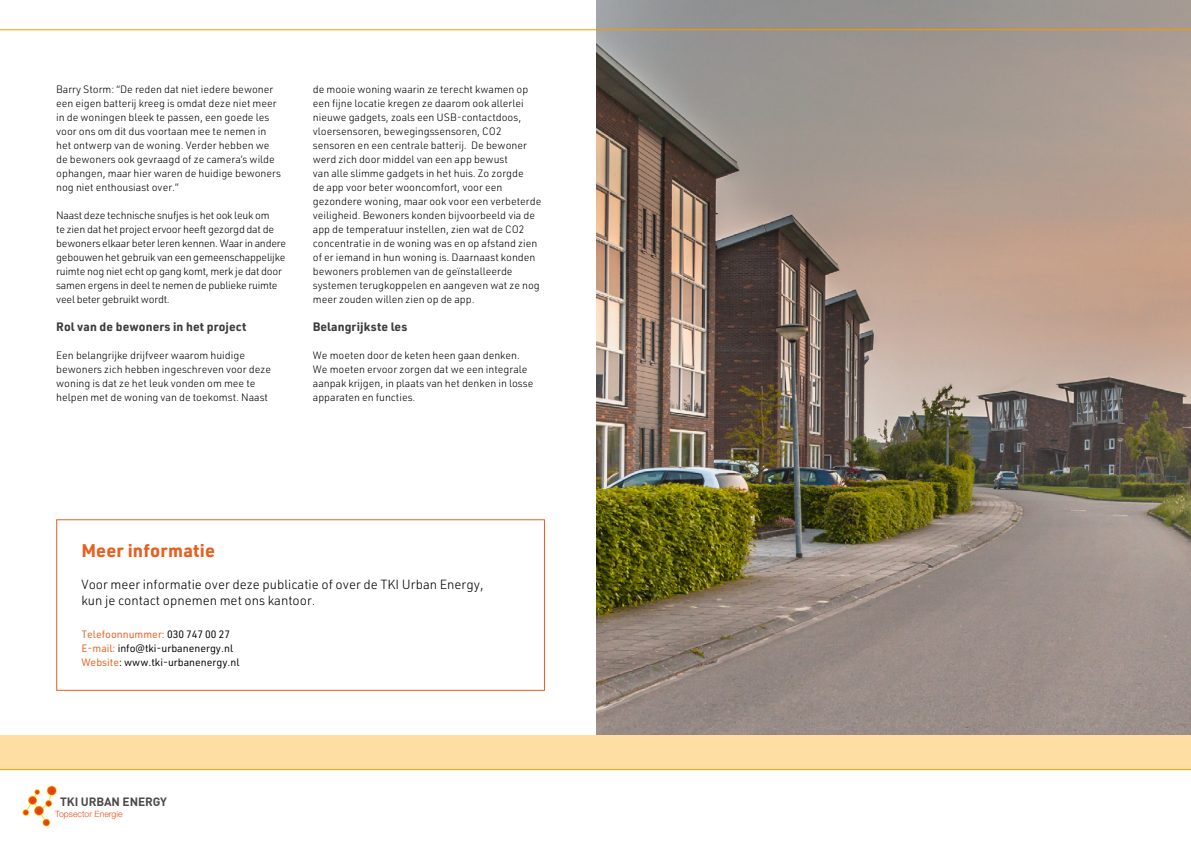
<style>
.page{position:relative;width:1191px;height:842px;background:#fff}
.page>*{position:absolute;margin:0;border:0;box-sizing:border-box;transform-origin:0 0}
.t1{font:700 18px "URWDIN";letter-spacing:.01em;color:#e95e1d}
.t2{font:300 13px/16px "URWDIN";color:#000}
.t3{font:700 12px "URWDIN";letter-spacing:.01em;color:#3c3c3c}
.t4{font:700 11.9px "DINOT";letter-spacing:-.01em;color:#4a4a49}
.t5{font:300 10.5px/14px "URWDIN";color:#000}
.t6{font:300 10.5px/14px "URWDIN";letter-spacing:-.02em;color:#000}
.t7{font:10.5px/14px "URWDIN";color:#000}
.t8{font:300 8.7px "Helvetica Neue LT Std";color:#e94e1b}
.s1{color:#e95e1d}
</style>
<div class="page">
<img style="left:596px;top:0;width:595px;height:736px">
<div style="left:56px;top:519px;width:489px;height:172px;border:1px solid #e95e1d"></div>
<hr style="left:0;top:29px;width:1191px;height:1px;background:#ff9600">
<div style="left:0;top:736px;width:1191px;height:33px;background:#ffdea3"></div>
<svg style="left:0;top:769px;width:1191px;height:58px"></svg>
<svg style="left:23px;top:786px;width:33px;height:40px"></svg>
<p class="t5" style="left:56px;top:82px;width:226px">Barry Storm: “De reden dat niet iedere bewoner een eigen batterij kreeg is omdat deze niet meer in de woningen bleek te passen, een goede les voor ons om dit dus voortaan mee te nemen in het ontwerp van de woning. Verder hebben we de bewoners ook gevraagd of ze camera’s wilde ophangen, maar hier waren de huidige bewoners nog niet enthousiast over.”</p>
<p class="t6" style="left:56px;top:207px;width:231px">Naast deze technische snufjes is het ook leuk om<br>te zien dat het project ervoor heeft gezorgd dat de bewoners elkaar beter leren kennen. Waar in andere gebouwen het gebruik van een gemeenschappelijke ruimte nog niet echt op gang komt, merk je dat door samen ergens in deel te nemen de publieke ruimte veel beter gebruikt wordt.</p>
<p class="t3" style="left:56px;top:318px;width:192px">Rol van de bewoners in het project</p>
<p class="t5" style="left:56px;top:348px;width:216px">Een belangrijke drijfveer waarom huidige bewoners zich hebben ingeschreven voor deze woning is dat ze het leuk vonden om mee te helpen met de woning van de toekomst. Naast</p>
<p class="t5" style="left:313px;top:82px;width:230px">de mooie woning waarin ze terecht kwamen op een fijne locatie kregen ze daarom ook allerlei nieuwe gadgets, zoals een USB-contactdoos, vloersensoren, bewegingssensoren, CO2 sensoren en een centrale batterij. De bewoner werd zich door middel van een app bewust<br>van alle slimme gadgets in het huis. Zo zorgde<br>de app voor beter wooncomfort, voor een gezondere woning, maar ook voor een verbeterde veiligheid. Bewoners konden bijvoorbeeld via de app de temperatuur instellen, zien wat de CO2 concentratie in de woning was en op afstand zien of er iemand in hun woning is. Daarnaast konden bewoners problemen van de geïnstalleerde systemen terugkoppelen en aangeven wat ze nog meer zouden willen zien op de app.</p>
<p class="t3" style="left:313px;top:318px;width:96px">Belangrijkste les</p>
<p class="t5" style="left:313px;top:348px;width:222px">We moeten door de keten heen gaan denken.<br>We moeten ervoor zorgen dat we een integrale aanpak krijgen, in plaats van het denken in losse apparaten en functies.</p>
<h1 class="t1" style="left:81px;top:538px;width:135px">Meer informatie</h1>
<p class="t2" style="left:81px;top:576px;width:404px">Voor meer informatie over deze publicatie of over de TKI Urban Energy, kun je contact opnemen met ons kantoor.</p>
<p class="t7" style="left:81px;top:627px;width:159px"><span class="s1">Telefoonnummer:</span> 030 747 00 27<br><span class="s1">E-mail:</span> info@tki-urbanenergy.nl<br><span class="s1">Website</span>: www.tki-urbanenergy.nl</p>
<p class="t4" style="left:60px;top:794px;width:108px">TKI URBAN ENERGY</p>
<p class="t8" style="left:55px;top:808px;width:69px">Topsector Energie</p>
</div>
